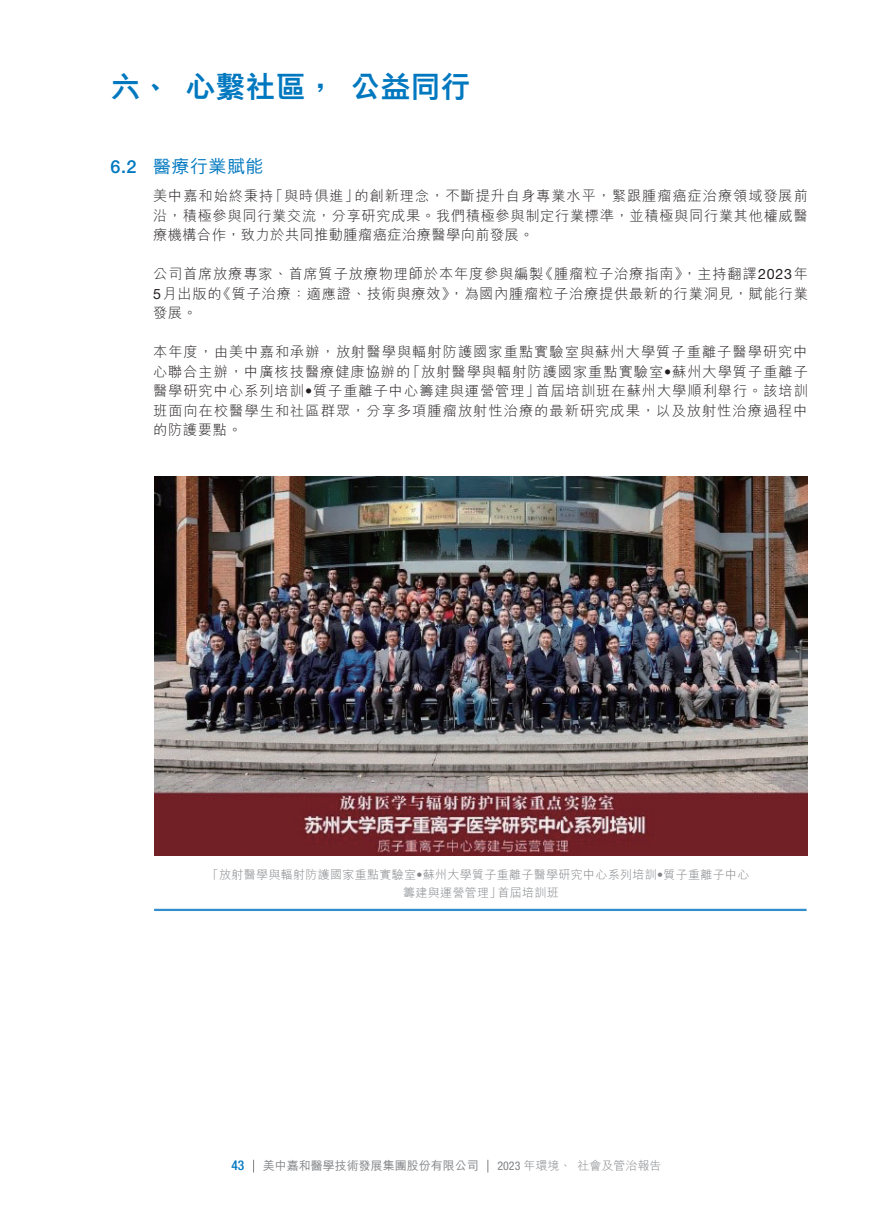
<style>
.page{position:relative;width:893px;height:1212px;background:#fff}
.page>*{position:absolute;margin:0;border:0;box-sizing:border-box;transform-origin:0 0}
.t1{font:800 30px "M Hei HK";color:#0078c0}
.t2{font:500 18px "M Hei HK";letter-spacing:.03em;color:#0078c0}
.t3{font:500 18px "Helvetica Neue LT Std";color:#0078c0}
.t4{font:300 14.25px/19.5px "M Hei HK";letter-spacing:.065em;color:#231f20}
.t5{font:300 14.25px/19.5px "M Hei HK";letter-spacing:.045em;color:#231f20}
.t6{font:500 condensed 13.5px "Helvetica Neue LT Std";color:#0078c0}
.t7{font:300 12px/18px "M Hei HK";letter-spacing:.03em;color:#808285}
.t8{font:500 12px "M Hei HK";color:#808285}
.t9{font:condensed 12px "Helvetica Neue LT Std";color:#808285}
.t10{font:300 12px "M Hei HK";color:#808285}
.s1{font-family:"Helvetica Neue LT Std";font-weight:400}
.s2{font-family:"M Hei HK";font-weight:300;font-stretch:normal}
</style>
<div class="page">
<svg style="left:253px;top:1160px;width:1px;height:12px"></svg>
<svg style="left:487px;top:1160px;width:1px;height:12px"></svg>
<hr style="left:154px;top:909px;width:653px;height:2px;background:#318dcc">
<img style="left:154px;top:476px;width:654px;height:379px">
<h1 class="t1" style="left:111px;top:72px;width:61px">六、</h1>
<h1 class="t1" style="left:186px;top:72px;width:151px">心繫社區，</h1>
<p class="t3" style="left:111px;top:156px;width:28px">6.2</p>
<p class="t2" style="left:153px;top:154px;width:112px">醫療行業賦能</p>
<h1 class="t1" style="left:351px;top:72px;width:121px">公益同行</h1>
<p class="t4" style="left:354px;top:186px;width:455px">的創新理念，不斷提升自身專業水平，緊跟腫瘤癌症治療領域發展前</p>
<p class="t5" style="left:153px;top:186px;width:656px">美中嘉和始終秉持<br>沿，積極參與同行業交流，分享研究成果。我們積極參與制定行業標準，並積極與同行業其他權威醫療機構合作，致力於共同推動腫瘤癌症治療醫學向前發展。</p>
<p class="t4" style="left:539px;top:264px;width:270px">《腫瘤粒子治療指南 ，》 主持翻譯<span class="s1">2023</span>年</p>
<p class="t4" style="left:269px;top:186px;width:91px">「與時俱進」</p>
<p class="t4" style="left:217px;top:264px;width:592px;text-indent:-64px">公司首席放療專家、首席質子放療物理師於本年度參與編製<br>《質子治療：適應證、技術與療效 ，》 為國內腫瘤粒子治療提供最新的行業洞見，賦能行業</p>
<p class="t4" style="left:153px;top:284px;width:70px"><span class="s1">5</span>月出版的發展。</p>
<p class="t4" style="left:153px;top:342px;width:656px;text-align:right">本年度，由美中嘉和承辦，放射醫學與輻射防護國家重點實驗室與蘇州大學質子重離子醫學研究中「放射醫學與輻射防護國家重點實驗室<span class="s1">•</span>蘇州大學質子重離子</p>
<p class="t4" style="left:153px;top:362px;width:259px">心聯合主辦，中廣核技醫療健康協辦的</p>
<p class="t4" style="left:536px;top:381px;width:274px">首屆培訓班在蘇州大學順利舉行。該培訓</p>
<p class="t4" style="left:153px;top:381px;width:656px">醫學研究中心系列培訓<span class="s1">•</span>質子重離子中心籌建與運營管理」<br>班面向在校醫學生和社區群眾，分享多項腫瘤放射性治療的最新研究成果，以及放射性治療過程中的防護要點。</p>
<p class="t7" style="left:497px;top:865px;width:253px;text-indent:-291px">「放射醫學與輻射防護國家重點實驗室<span class="s1">•</span>蘇州大學質子重離子醫學研究中心系列培訓<span class="s1">•</span>質子重離子中心首屆培訓班</p>
<p class="t7" style="left:403px;top:883px;width:100px">籌建與運營管理」</p>
<p class="t6" style="left:231px;top:1157px;width:14px">43</p>
<p class="t8" style="left:263px;top:1157px;width:217px">美中嘉和醫學技術發展集團股份有限公司</p>
<p class="t9" style="left:497px;top:1159px;width:76px">2023 <span class="s2">年環境、</span></p>
<p class="t10" style="left:577px;top:1160px;width:85px">社會及管治報告</p>
</div>
